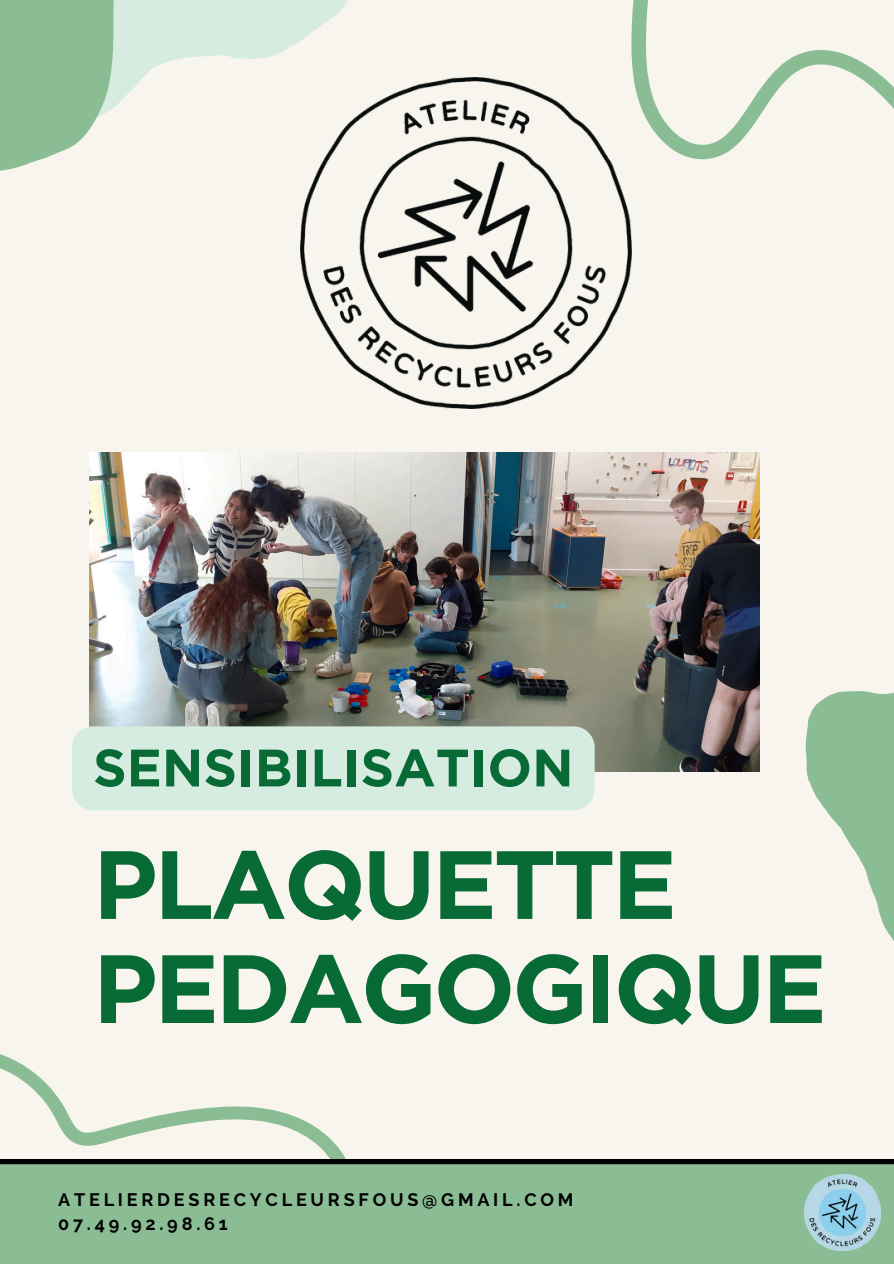
<style>
.page{position:relative;width:894px;height:1264px;background:#fff}
.page>*{position:absolute;margin:0;border:0;box-sizing:border-box;transform-origin:0 0}
.t1{font:700 96.6px/103.9px "Gotham";letter-spacing:-.035em;color:#086a35}
.t2{font:700 52.5px "Gotham";color:#086a35}
.t3{font:700 18px "Raleway";letter-spacing:.21em;color:#000}
</style>
<div class="page">
<div style="left:0;top:0;width:893px;height:1263px;background:#f8f5ee"></div>
<svg style="left:0;top:1054px;width:346px;height:105px"></svg>
<svg style="left:631px;top:0;width:262px;height:160px"></svg>
<svg style="left:759px;top:618px;width:134px;height:322px"></svg>
<div style="left:0;top:1159px;width:893px;height:104px;background:#8bbd94"></div>
<svg style="left:114px;top:0;width:234px;height:107px;fill:#d7ece1"></svg>
<svg style="left:0;top:0;width:114px;height:171px;background:#9ac5a1"></svg>
<img style="left:804px;top:1174px;width:76px;height:76px">
<img style="left:89px;top:452px;width:670px;height:320px">
<img style="left:300px;top:78px;width:331px;height:331px">
<div style="left:72px;top:726px;width:522px;height:84px;background:#d7ece1;border-radius:21px"></div>
<p class="t2" style="left:93px;top:736px;width:482px">SENSIBILISATION</p>
<p class="t1" style="left:93px;top:832px;width:735px">PLAQUETTE<br>PEDAGOGIQUE</p>
<p class="t3" style="left:58px;top:1188px;width:516px">ATELIERDESRECYCLEURSFOUS@GMAIL.COM</p>
<p class="t3" style="left:58px;top:1213px;width:171px">07.49.92.98.61</p>
</div>
